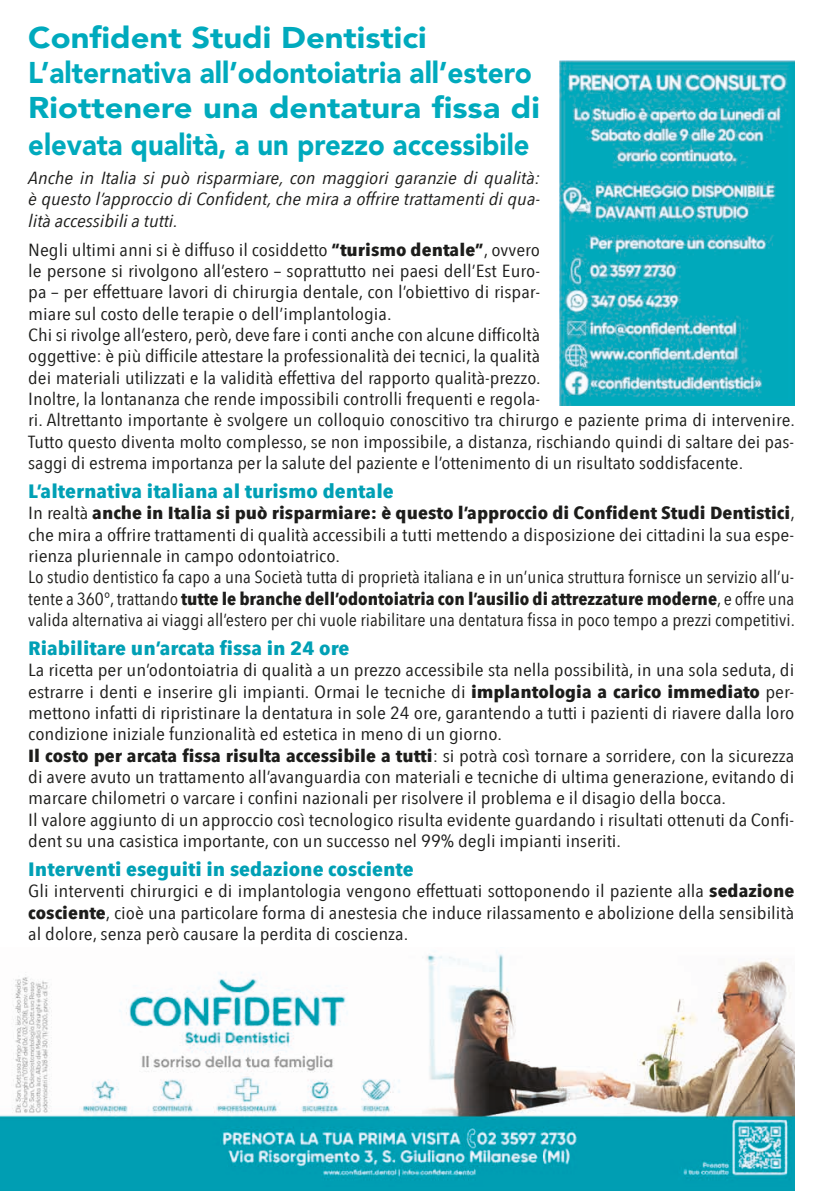
<style>
.page{position:relative;width:834px;height:1191px;background:#fff}
.page>*{position:absolute;margin:0;border:0;box-sizing:border-box;transform-origin:0 0}
.t1{font:900 29.75px/35.5px "Avenir";color:#00aabd;scale:1.1 1}
.t2{font:700 19.25px "Avenir Next Condensed";color:#00a0b5;scale:1.2 1}
.t3{font:17.5px/21.3px "Avenir Next Condensed";color:#1d1d1b;scale:1.2 1}
.t4{font:italic 17.5px/21.3px "Avenir Next Condensed";color:#1d1d1b;text-align:justify;scale:1.2 1}
.s1{font-weight:700}
</style>
<div class="page">
<img style="left:559px;top:61px;width:235px;height:344px">
<img style="left:0;top:952px;width:794px;height:239px">
<h1 class="t1" style="left:28px;top:20px;width:466px">Confident Studi Dentistici L’alternativa all’odontoiatria all’estero Riottenere una dentatura fissa di elevata qualità, a un prezzo accessibile</h1>
<p class="t4" style="left:28px;top:167px;width:428px">Anche in Italia si può risparmiare, con maggiori garanzie di qualità: è questo l’approccio di Confident, che mira a offrire trattamenti di qua&shy;lità accessibili a tutti.</p>
<p class="t3" style="left:28px;top:238px;width:640px">Negli ultimi anni si è diffuso il cosiddetto <span class="s1">“turismo dentale”</span>, ovvero<br>le persone si rivolgono all’estero – soprattutto nei paesi dell’Est Euro-<br>pa – per effettuare lavori di chirurgia dentale, con l’obiettivo di rispar-<br>miare sul costo delle terapie o dell’implantologia.<br>Chi si rivolge all’estero, però, deve fare i conti anche con alcune difficoltà<br>oggettive: è più difficile attestare la professionalità dei tecnici, la qualità<br>dei materiali utilizzati e la validità effettiva del rapporto qualità-prezzo.<br>Inoltre, la lontananza che rende impossibili controlli frequenti e regola-<br>ri. Altrettanto importante è svolgere un colloquio conoscitivo tra chirurgo e paziente prima di intervenire.<br>Tutto questo diventa molto complesso, se non impossibile, a distanza, rischiando quindi di saltare dei pas&shy;saggi di estrema importanza per la salute del paziente e l’ottenimento di un risultato soddisfacente.</p>
<p class="t2" style="left:28px;top:479px;width:306px">L’alternativa italiana al turismo dentale</p>
<p class="t3" style="left:28px;top:501px;width:640px">In realtà <span class="s1">anche in Italia si può risparmiare: è questo l’approccio di Confident Studi Dentistici</span>, che mira a offrire trattamenti di qualità accessibili a tutti mettendo a disposizione dei cittadini la sua espe&shy;rienza pluriennale in campo odontoiatrico.<br>Lo studio dentistico fa capo a una Società tutta di proprietà italiana e in un’unica struttura fornisce un servizio all’u&shy;tente a 360°, trattando <span class="s1">tutte le branche dell’odontoiatria con l’ausilio di attrezzature moderne</span>, e offre una valida alternativa ai viaggi all’estero per chi vuole riabilitare una dentatura fissa in poco tempo a prezzi competitivi.</p>
<p class="t2" style="left:28px;top:636px;width:269px">Riabilitare un’arcata fissa in 24 ore</p>
<p class="t3" style="left:28px;top:658px;width:639px">La ricetta per un’odontoiatria di qualità a un prezzo accessibile sta nella possibilità, in una sola seduta, di estrarre i denti e inserire gli impianti. Ormai le tecniche di <span class="s1">implantologia a carico immediato</span> per&shy;mettono infatti di ripristinare la dentatura in sole 24 ore, garantendo a tutti i pazienti di riavere dalla loro condizione iniziale funzionalità ed estetica in meno di un giorno.<br><span class="s1">Il costo per arcata fissa risulta accessibile a tutti</span>: si potrà così tornare a sorridere, con la sicurezza di avere avuto un trattamento all’avanguardia con materiali e tecniche di ultima generazione, evitando di marcare chilometri o varcare i confini nazionali per risolvere il problema e il disagio della bocca.<br>Il valore aggiunto di un approccio così tecnologico risulta evidente guardando i risultati ottenuti da Confi&shy;dent su una casistica importante, con un successo nel 99% degli impianti inseriti.</p>
<p class="t2" style="left:28px;top:857px;width:322px">Interventi eseguiti in sedazione cosciente</p>
<p class="t3" style="left:28px;top:879px;width:639px;text-align:justify">Gli interventi chirurgici e di implantologia vengono effettuati sottoponendo il paziente alla <span class="s1">sedazione cosciente</span>, cioè una particolare forma di anestesia che induce rilassamento e abolizione della sensibilità al dolore, senza però causare la perdita di coscienza.</p>
</div>
